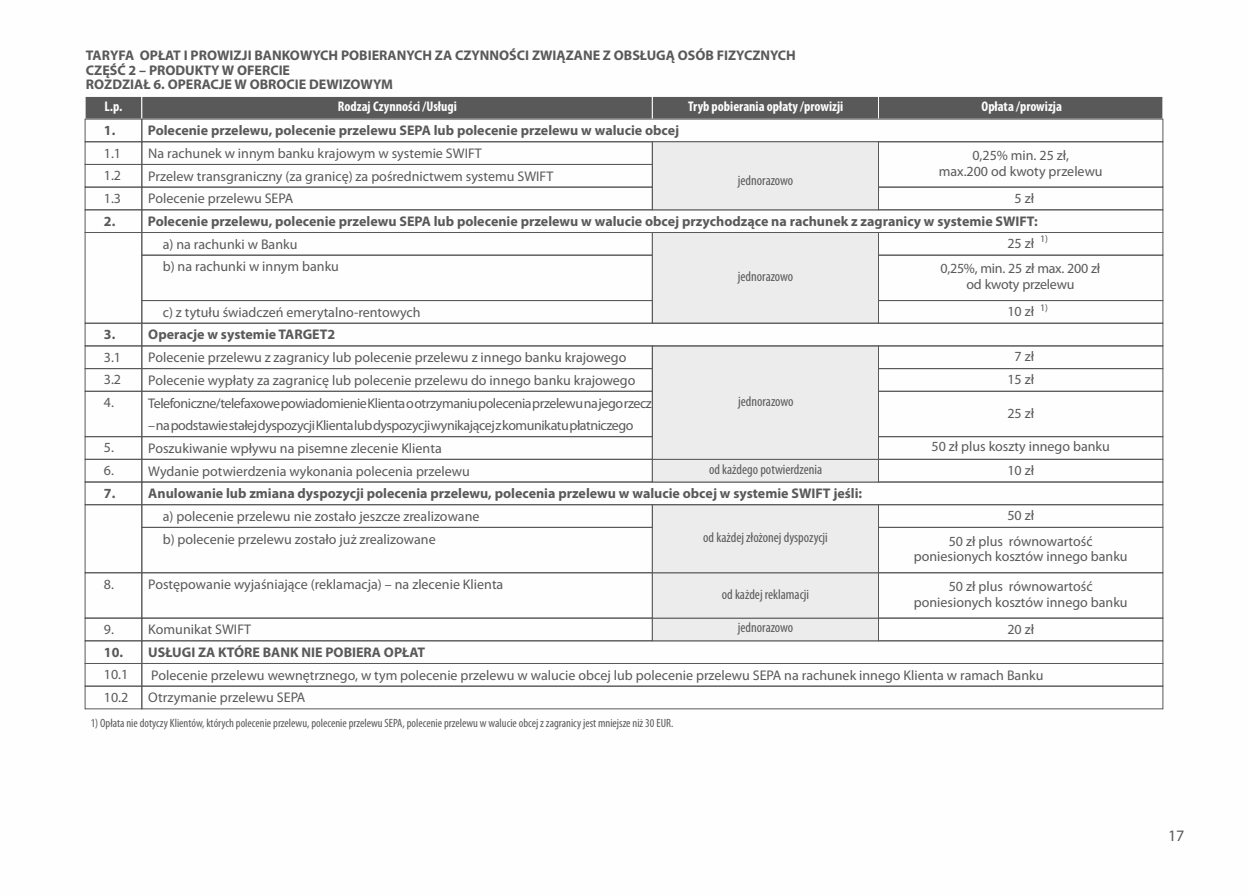
<style>
.page{position:relative;width:1248px;height:896px;background:#fff}
.page>*{position:absolute;margin:0;border:0;box-sizing:border-box;transform-origin:0 0}
.t1{font:16px "Myriad Pl";color:#595959}
.t2{font:14px/22.6px "Myriad Pl";color:#595959;text-align:center}
.t3{font:700 14px/14.4px "Myriad Pl";color:#595959}
.t4{font:14px "Myriad Pl";letter-spacing:-.03em;color:#595959}
.t5{font:condensed 14px "Myriad Pl";color:#595959}
.t6{font:700 condensed 14px "Myriad Pl";color:#fefefe}
.t7{font:14px/15.8px "Myriad Pl";letter-spacing:-.02em;color:#595959;text-align:center}
.t8{font:condensed 12px "Myriad Pl";color:#595959}
.t9{font:10px "Myriad Pl";color:#595959}
</style>
<div class="page">
<svg style="left:84px;top:96px;width:1079px;height:24px;background:#626262"></svg>
<div style="left:85px;top:119px;width:57px;height:23px;border:1px solid #595959"></div>
<div style="left:85px;top:164px;width:57px;height:23px;border:1px solid #595959"></div>
<div style="left:85px;top:187px;width:57px;height:23px;border:1px solid #595959"></div>
<div style="left:85px;top:232px;width:57px;height:91px;border:1px solid #595959"></div>
<div style="left:141px;top:119px;width:1022px;height:23px;border:1px solid #595959"></div>
<div style="left:142px;top:232px;width:510px;height:23px;border:1px solid #595959"></div>
<div style="left:142px;top:255px;width:510px;height:46px;border:1px solid #595959"></div>
<div style="left:652px;top:141px;width:226px;height:69px;background:#ececec"></div>
<div style="left:142px;top:164px;width:510px;height:23px;border:1px solid #595959"></div>
<div style="left:142px;top:187px;width:510px;height:23px;border:1px solid #595959"></div>
<div style="left:652px;top:232px;width:226px;height:91px;background:#ececec"></div>
<div style="left:878px;top:187px;width:284px;height:23px;border:1px solid #595959"></div>
<div style="left:878px;top:232px;width:284px;height:23px;border:1px solid #595959"></div>
<div style="left:142px;top:300px;width:510px;height:23px;border:1px solid #595959"></div>
<div style="left:878px;top:255px;width:284px;height:46px;border:1px solid #595959"></div>
<div style="left:878px;top:300px;width:284px;height:23px;border:1px solid #595959"></div>
<div style="left:85px;top:686px;width:57px;height:23px;border:1px solid #595959"></div>
<div style="left:142px;top:686px;width:1020px;height:23px;border:1px solid #595959"></div>
<div style="left:85px;top:640px;width:57px;height:24px;border:1px solid #595959"></div>
<div style="left:141px;top:640px;width:1022px;height:24px;border:1px solid #595959"></div>
<div style="left:85px;top:618px;width:57px;height:23px;border:1px solid #595959"></div>
<div style="left:142px;top:618px;width:510px;height:23px;border:1px solid #595959"></div>
<div style="left:878px;top:618px;width:284px;height:23px;border:1px solid #595959"></div>
<div style="left:85px;top:504px;width:57px;height:69px;border:1px solid #595959"></div>
<div style="left:142px;top:527px;width:510px;height:46px;border:1px solid #595959"></div>
<div style="left:652px;top:505px;width:226px;height:136px;background:#ececec"></div>
<div style="left:878px;top:527px;width:284px;height:46px;border:1px solid #595959"></div>
<div style="left:85px;top:481px;width:57px;height:24px;border:1px solid #595959"></div>
<div style="left:141px;top:481px;width:1022px;height:24px;border:1px solid #595959"></div>
<div style="left:85px;top:459px;width:57px;height:23px;border:1px solid #595959"></div>
<div style="left:142px;top:459px;width:510px;height:23px;border:1px solid #595959"></div>
<div style="left:878px;top:459px;width:284px;height:23px;border:1px solid #595959"></div>
<div style="left:652px;top:346px;width:226px;height:136px;background:#ececec"></div>
<div style="left:85px;top:391px;width:57px;height:46px;border:1px solid #595959"></div>
<div style="left:142px;top:391px;width:510px;height:46px;border:1px solid #595959"></div>
<div style="left:878px;top:391px;width:284px;height:46px;border:1px solid #595959"></div>
<div style="left:85px;top:346px;width:57px;height:23px;border:1px solid #595959"></div>
<div style="left:142px;top:346px;width:510px;height:23px;border:1px solid #595959"></div>
<div style="left:878px;top:346px;width:284px;height:23px;border:1px solid #595959"></div>
<div style="left:85px;top:323px;width:57px;height:23px;border:1px solid #595959"></div>
<div style="left:85px;top:209px;width:57px;height:24px;border:1px solid #595959"></div>
<div style="left:141px;top:323px;width:1022px;height:23px;border:1px solid #595959"></div>
<p class="t3" style="left:86px;top:50px;width:711px">TARYFA OPŁAT I PROWIZJI BANKOWYCH POBIERANYCH ZA CZYNNOŚCI ZWIĄZANE Z OBSŁUGĄ OSÓB FIZYCZNYCH<br>CZĘŚĆ 2 – PRODUKTY W OFERCIE<br>ROZDZIAŁ 6. OPERACJE W OBROCIE DEWIZOWYM</p>
<p class="t6" style="left:104px;top:101px;width:19px">L.p.</p>
<p class="t6" style="left:338px;top:101px;width:120px">Rodzaj Czynności /Usługi</p>
<p class="t6" style="left:688px;top:101px;width:157px">Tryb pobierania opłaty /prowizji</p>
<p class="t6" style="left:981px;top:101px;width:82px">Opłata /prowizja</p>
<p class="t3" style="left:148px;top:125px;width:533px">Polecenie przelewu, polecenie przelewu SEPA lub polecenie przelewu w walucie obcej</p>
<p class="t3" style="left:104px;top:124px;width:13px">1.</p>
<p class="t2" style="left:104px;top:143px;width:19px;text-align:justify">1.1<br>1.2<br>1.3</p>
<p class="t3" style="left:104px;top:215px;width:13px">2.</p>
<p class="t2" style="left:148px;top:143px;width:406px;text-align:left">Na rachunek w innym banku krajowym w systemie SWIFT<br>Przelew transgraniczny (za granicę) za pośrednictwem systemu SWIFT<br>Polecenie przelewu SEPA</p>
<p class="t5" style="left:737px;top:174px;width:57px">jednorazowo</p>
<p class="t2" style="left:938px;top:149px;width:165px;line-height:15.8px">0,25% min. 25 zł,<br>max.200 od kwoty przelewu</p>
<p class="t2" style="left:1014px;top:189px;width:21px">5 zł</p>
<p class="t3" style="left:148px;top:215px;width:891px">Polecenie przelewu, polecenie przelewu SEPA lub polecenie przelewu w walucie obcej przychodzące na rachunek z zagranicy w systemie SWIFT:</p>
<p class="t9" style="left:1039px;top:234px;width:9px">1)</p>
<p class="t2" style="left:1007px;top:233px;width:28px">25 zł</p>
<p class="t2" style="left:163px;top:234px;width:178px;text-align:left">a) na rachunki w Banku<br>b) na rachunki w innym banku</p>
<p class="t2" style="left:163px;top:302px;width:259px">c) z tytułu świadczeń emerytalno-rentowych</p>
<p class="t2" style="left:1007px;top:301px;width:28px">10 zł</p>
<p class="t7" style="left:940px;top:262px;width:161px">0,25%, min. 25 zł max. 200 zł od kwoty przelewu</p>
<p class="t5" style="left:737px;top:271px;width:57px">jednorazowo</p>
<p class="t9" style="left:1039px;top:303px;width:9px">1)</p>
<p class="t3" style="left:104px;top:329px;width:233px">3. Operacje w systemie TARGET2</p>
<p class="t2" style="left:104px;top:347px;width:19px">3.1</p>
<p class="t2" style="left:148px;top:347px;width:479px">Polecenie przelewu z zagranicy lub polecenie przelewu z innego banku krajowego</p>
<p class="t2" style="left:1014px;top:346px;width:21px">7 zł</p>
<p class="t2" style="left:104px;top:370px;width:19px">3.2</p>
<p class="t2" style="left:148px;top:370px;width:488px">Polecenie wypłaty za zagranicę lub polecenie przelewu do innego banku krajowego</p>
<p class="t2" style="left:1007px;top:369px;width:28px">15 zł</p>
<p class="t2" style="left:104px;top:392px;width:12px">4.</p>
<p class="t5" style="left:738px;top:395px;width:57px">jednorazowo</p>
<p class="t4" style="left:148px;top:397px;width:505px">Telefoniczne/telefaxowe powiadomienie Klienta o otrzymaniu polecenia przelewu na jego rzecz</p>
<p class="t4" style="left:148px;top:419px;width:486px">– na podstawie stałej dyspozycji Klienta lub dyspozycji wynikającej z komunikatu płatniczego</p>
<p class="t2" style="left:1007px;top:403px;width:28px">25 zł</p>
<p class="t2" style="left:104px;top:438px;width:12px">5.</p>
<p class="t2" style="left:148px;top:438px;width:295px">Poszukiwanie wpływu na pisemne zlecenie Klienta</p>
<p class="t2" style="left:931px;top:437px;width:180px">50 zł plus koszty innego banku</p>
<p class="t2" style="left:104px;top:460px;width:12px">6.</p>
<p class="t2" style="left:148px;top:461px;width:323px">Wydanie potwierdzenia wykonania polecenia przelewu</p>
<p class="t5" style="left:709px;top:463px;width:115px">od każdego potwierdzenia</p>
<p class="t2" style="left:1007px;top:460px;width:28px">10 zł</p>
<p class="t3" style="left:104px;top:487px;width:759px">7. Anulowanie lub zmiana dyspozycji polecenia przelewu, polecenia przelewu w walucie obcej w systemie SWIFT jeśli:</p>
<p class="t2" style="left:163px;top:506px;width:318px">a) polecenie przelewu nie zostało jeszcze zrealizowane</p>
<p class="t2" style="left:1007px;top:505px;width:28px">50 zł</p>
<p class="t2" style="left:163px;top:529px;width:274px">b) polecenie przelewu zostało już zrealizowane</p>
<p class="t5" style="left:703px;top:531px;width:126px">od każdej złożonej dyspozycji</p>
<p class="t2" style="left:913px;top:534px;width:215px;line-height:15.8px">50 zł plus równowartość poniesionych kosztów innego banku</p>
<p class="t2" style="left:104px;top:574px;width:12px">8.</p>
<p class="t2" style="left:148px;top:574px;width:356px">Postępowanie wyjaśniające (reklamacja) – na zlecenie Klienta</p>
<p class="t5" style="left:721px;top:588px;width:89px">od każdej reklamacji</p>
<p class="t2" style="left:913px;top:579px;width:215px;line-height:15.8px">50 zł plus równowartość poniesionych kosztów innego banku</p>
<p class="t2" style="left:104px;top:619px;width:12px">9.</p>
<p class="t2" style="left:148px;top:619px;width:104px">Komunikat SWIFT</p>
<p class="t5" style="left:737px;top:622px;width:57px">jednorazowo</p>
<p class="t2" style="left:1007px;top:619px;width:28px">20 zł</p>
<p class="t3" style="left:104px;top:646px;width:322px">10. USŁUGI ZA KTÓRE BANK NIE POBIERA OPŁAT</p>
<p class="t2" style="left:104px;top:664px;width:26px">10.1</p>
<p class="t2" style="left:151px;top:665px;width:893px">Polecenie przelewu wewnętrznego, w tym polecenie przelewu w walucie obcej lub polecenie przelewu SEPA na rachunek innego Klienta w ramach Banku</p>
<p class="t2" style="left:104px;top:687px;width:26px">10.2</p>
<p class="t2" style="left:148px;top:687px;width:159px">Otrzymanie przelewu SEPA</p>
<p class="t8" style="left:91px;top:717px;width:584px">1) Opłata nie dotyczy Klientów, których polecenie przelewu, polecenie przelewu SEPA, polecenie przelewu w walucie obcej z zagranicy jest mniejsze niż 30 EUR.</p>
<p class="t1" style="left:1167px;top:828px;width:18px">17</p>
</div>
